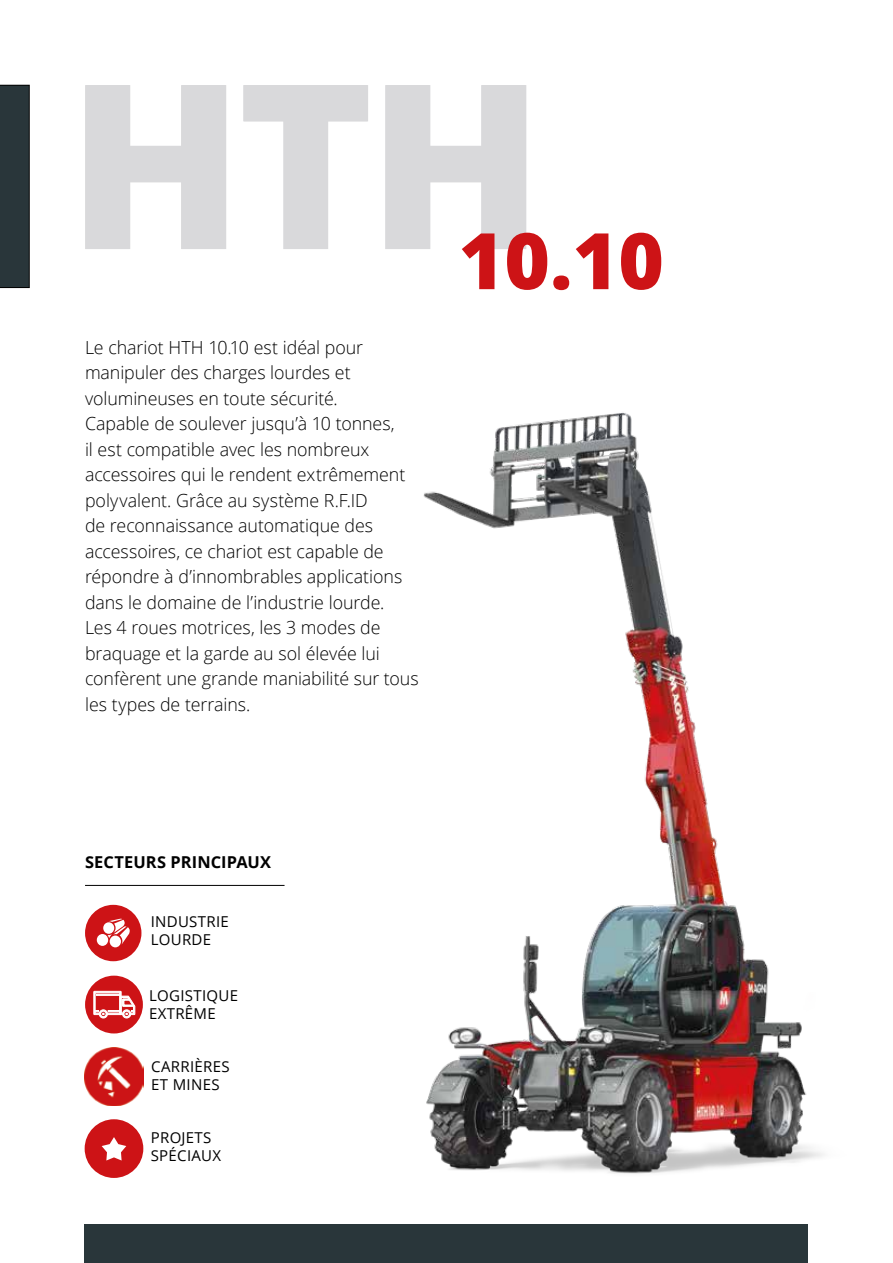
<style>
.page{position:relative;width:893px;height:1263px;background:#fff}
.page>*{position:absolute;margin:0;border:0;box-sizing:border-box;transform-origin:0 0}
.t1{font:800 229.65px "Open Sans";color:#d9d9db}
.t2{font:800 78px "Open Sans";color:#cd1316}
.t3{font:300 18px/25.5px "Open Sans";letter-spacing:-.005em;color:#000}
.t4{font:700 16.35px "Open Sans";letter-spacing:.005em;color:#000}
.t5{font:15px/18px "Open Sans";letter-spacing:.02em;color:#000}
</style>
<div class="page">
<div style="left:0;top:85px;width:29px;height:203px;background:#29363a"></div>
<div style="left:85px;top:1225px;width:723px;height:38px;background:#29363a"></div>
<hr style="left:85px;top:885px;width:200px;height:1px;background:#000">
<img style="left:85px;top:1047px;width:58px;height:59px">
<div style="left:85px;top:1119px;width:58px;height:59px;background:#cd1316;border-radius:50%"></div>
<svg style="left:102px;top:1137px;width:24px;height:23px"></svg>
<div style="left:85px;top:976px;width:58px;height:57px;background:#cd1316;border-radius:50%"></div>
<svg style="left:93px;top:991px;width:42px;height:27px"></svg>
<div style="left:85px;top:905px;width:56px;height:56px;background:#cd1316;border-radius:50%"></div>
<svg style="left:108px;top:919px;width:22px;height:25px"></svg>
<div style="left:110px;top:935px;width:11px;height:12px;background:#fff;border-radius:50%"></div>
<div style="left:103px;top:922px;width:11px;height:12px;background:#fff;border-radius:50%"></div>
<div style="left:97px;top:934px;width:11px;height:12px;background:#fff;border-radius:50%"></div>
<img style="left:423px;top:412px;width:401px;height:762px">
<h1 class="t1" style="left:68px;top:-9px;width:477px">HTH</h1>
<h2 class="t2" style="left:459px;top:201px;width:207px">10.10</h2>
<p class="t3" style="left:85px;top:334px;width:335px">Le chariot HTH 10.10 est idéal pour manipuler des charges lourdes et volumineuses en toute sécurité.<br>Capable de soulever jusqu’à 10 tonnes,<br>il est compatible avec les nombreux accessoires qui le rendent extrêmement polyvalent. Grâce au système R.F.ID<br>de reconnaissance automatique des accessoires, ce chariot est capable de répondre à d’innombrables applications dans le domaine de l’industrie lourde.<br>Les 4 roues motrices, les 3 modes de braquage et la garde au sol élevée lui confèrent une grande maniabilité sur tous les types de terrains.</p>
<p class="t4" style="left:85px;top:850px;width:188px">SECTEURS PRINCIPAUX</p>
<p class="t5" style="left:151px;top:912px;width:80px">INDUSTRIE<br>LOURDE</p>
<p class="t5" style="left:149px;top:986px;width:90px">LOGISTIQUE<br>EXTRÊME</p>
<p class="t5" style="left:151px;top:1057px;width:80px">CARRIÈRES<br>ET MINES</p>
<p class="t5" style="left:151px;top:1128px;width:72px">PROJETS<br>SPÉCIAUX</p>
</div>
